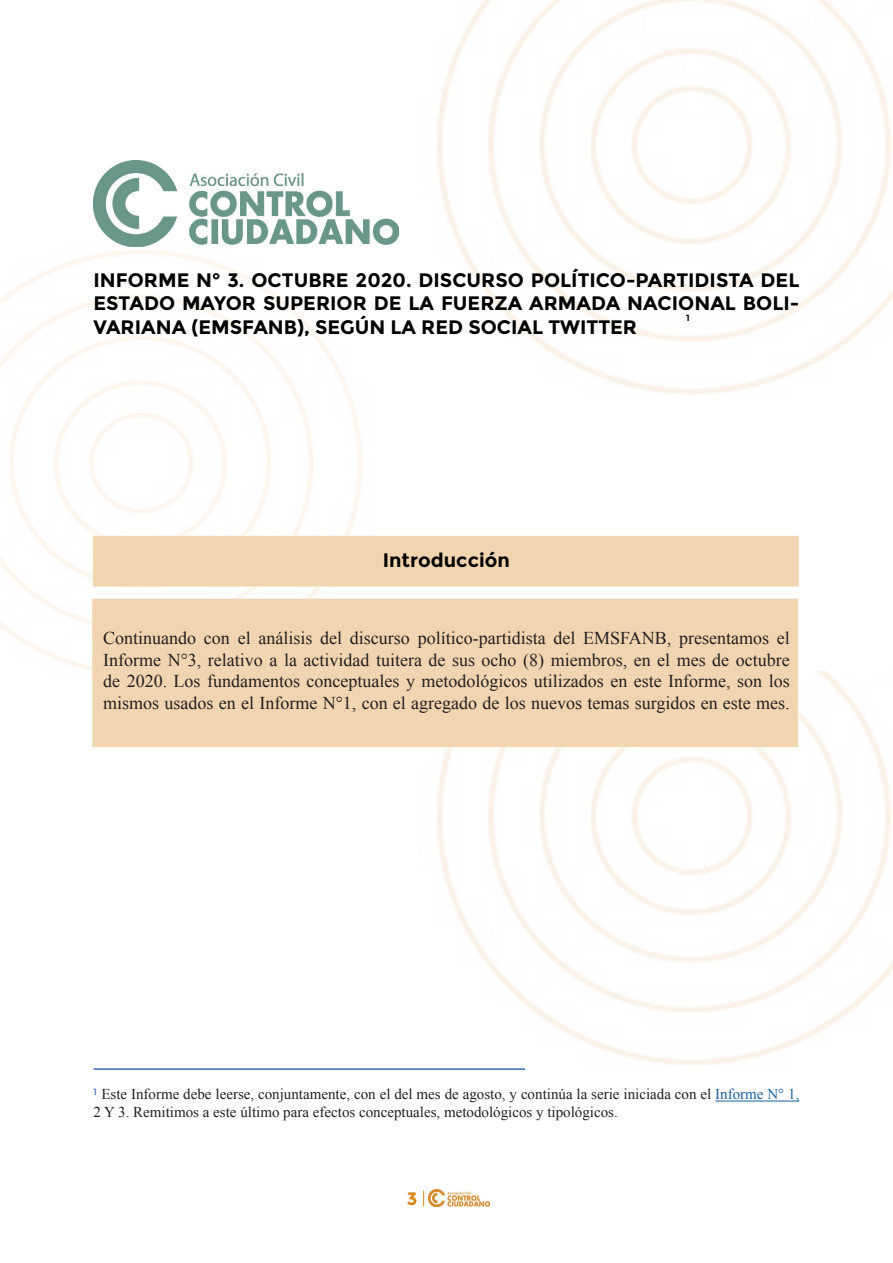
<style>
.page{position:relative;width:893px;height:1263px;background:#fff}
.page>*{position:absolute;margin:0;border:0;box-sizing:border-box;transform-origin:0 0}
.t1{font:700 19.5px/23.4px "Montserrat";color:#000;text-align:justify}
.t2{font:18px/21.6px "Times New Roman";color:#231f20;text-align:justify}
.t3{font:700 18px "Montserrat";color:#d68516}
.t4{font:15px/18px "Times New Roman";color:#231f20}
.t5{font:700 9px "Montserrat";color:#000}
.t6{font:9px "Montserrat";color:#306eb5}
.s1{color:#175d9e}
</style>
<div class="page">
<img style="left:0;top:194px;width:459px;height:477px">
<img style="left:437px;top:671px;width:456px;height:431px">
<div style="left:92px;top:599px;width:706px;height:148px;background:#f1d5b0"></div>
<div style="left:93px;top:536px;width:706px;height:50px;background:#f1d5b0"></div>
<img style="left:340px;top:0;width:553px;height:498px">
<svg style="left:423px;top:1191px;width:1px;height:15px"></svg>
<img style="left:428px;top:1189px;width:61px;height:18px">
<hr style="left:94px;top:1068px;width:431px;height:2px;background:#306eb5">
<hr style="left:715px;top:1101px;width:84px;height:1px;background:#175d9e">
<img style="left:94px;top:161px;width:304px;height:85px">
<p class="t1" style="left:94px;top:268px;width:707px">INFORME N° 3. OCTUBRE 2020. DISCURSO POLÍTICO-PARTIDISTA DEL ESTADO MAYOR SUPERIOR DE LA FUERZA ARMADA NACIONAL BOLI-VARIANA (EMSFANB), SEGÚN LA RED SOCIAL TWITTER</p>
<p class="t5" style="left:686px;top:313px;width:5px">1</p>
<p class="t1" style="left:383px;top:549px;width:129px">Introducción</p>
<p class="t2" style="left:103px;top:627px;width:688px">Continuando con el análisis del discurso político-partidista del EMSFANB, presentamos el</p>
<p class="t2" style="left:103px;top:648px;width:688px">Informe N°3, relativo a la actividad tuitera de sus ocho (8) miembros, en el mes de octubre de 2020. Los fundamentos conceptuales y metodológicos utilizados en este Informe, son los mismos usados en el Informe N°1, con el agregado de los nuevos temas surgidos en este mes.</p>
<p class="t6" style="left:94px;top:1086px;width:5px">1</p>
<p class="t4" style="left:94px;top:1085px;width:707px;text-indent:8px">Este Informe debe leerse, conjuntamente, con el del mes de agosto, y continúa la serie iniciada con el <span class="s1">Informe N° 1,<br></span>2 Y 3. Remitimos a este último para efectos conceptuales, metodológicos y tipológicos.</p>
<p class="t3" style="left:407px;top:1188px;width:12px">3</p>
</div>
